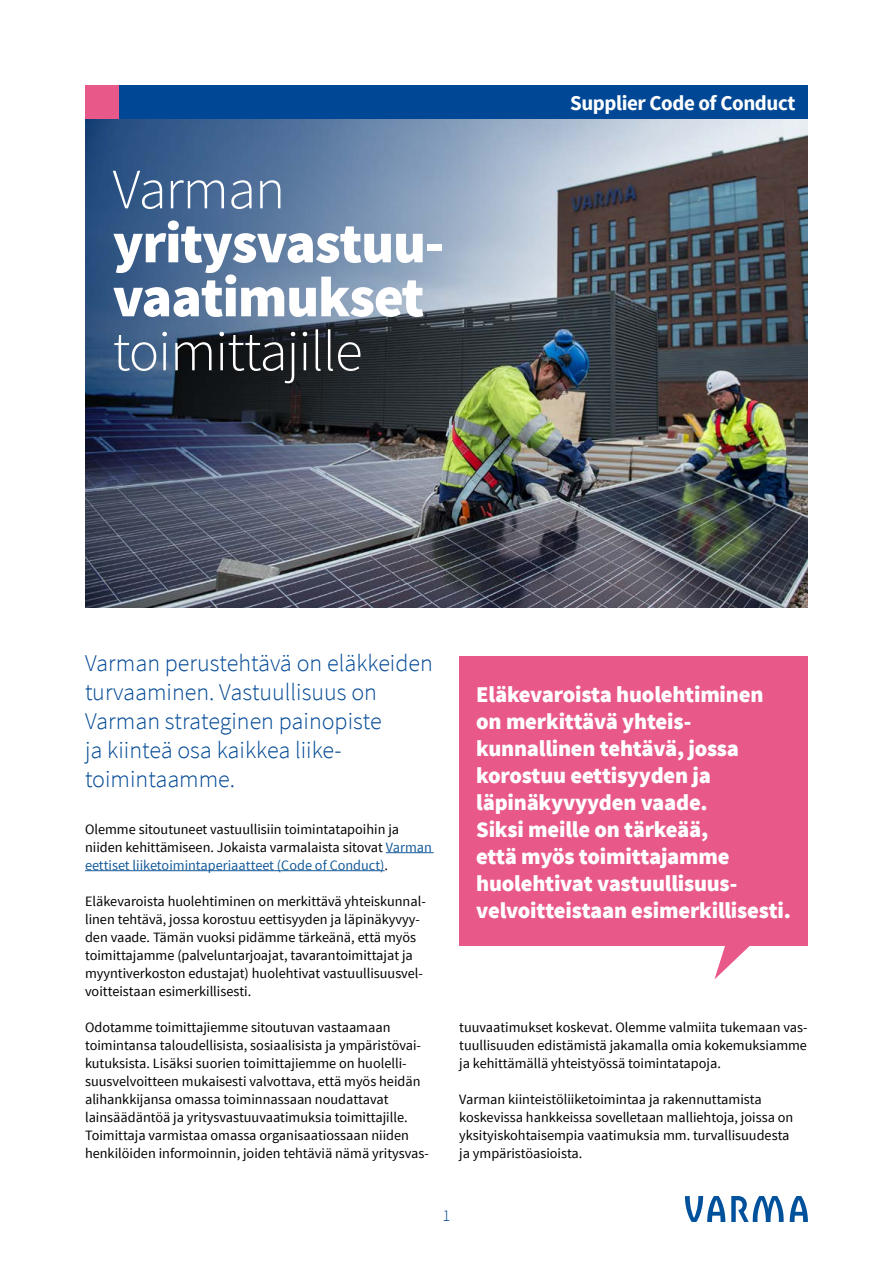
<style>
.page{position:relative;width:893px;height:1263px;background:#fff}
.page>*{position:absolute;margin:0;border:0;box-sizing:border-box;transform-origin:0 0}
.t1{font:900 57px/54px "Source Sans Pro";letter-spacing:-.02em;color:#fff}
.t2{font:300 57px "Source Sans Pro";letter-spacing:-.02em;color:#fff}
.t3{font:300 24px/28.8px "Source Sans Pro";color:#004895}
.t4{font:900 22.5px/27px "Source Sans Pro";letter-spacing:-.01em;color:#fff}
.t5{font:700 21px "Source Sans Pro";letter-spacing:-.02em;color:#fff}
.t6{font:300 16.5px "Source Sans Pro";color:#004895}
.t7{font:14.25px/18px "Source Sans Pro";color:#000}
.s1{color:#165b9a}
</style>
<div class="page">
<svg style="left:731px;top:1196px;width:53px;height:26px"></svg>
<svg style="left:685px;top:1196px;width:40px;height:26px"></svg>
<svg style="left:790px;top:1196px;width:18px;height:26px"></svg>
<div style="left:85px;top:85px;width:34px;height:34px;background:#e85889"></div>
<div style="left:119px;top:85px;width:689px;height:34px;background:#004895"></div>
<div style="left:459px;top:657px;width:349px;height:289px;background:#e85889"></div>
<svg style="left:714px;top:946px;width:36px;height:33px"></svg>
<img style="left:85px;top:119px;width:723px;height:488px">
<hr style="left:386px;top:852px;width:48px;height:1px;background:#165b9a">
<hr style="left:85px;top:870px;width:300px;height:1px;background:#165b9a">
<h1 class="t2" style="left:113px;top:155px;width:174px">Varman</h1>
<h1 class="t1" style="left:113px;top:219px;width:333px">yritysvastuu&shy;vaatimukset</h1>
<h1 class="t2" style="left:113px;top:317px;width:251px">toimittajille</h1>
<h3 class="t5" style="left:570px;top:90px;width:227px">Supplier Code of Conduct</h3>
<h2 class="t3" style="left:85px;top:649px;width:349px">Varman perustehtävä on eläkkeiden turvaaminen. Vastuullisuus on<br>Varman strateginen painopiste<br>ja kiinteä osa kaikkea liike&shy;toimintaamme.</h2>
<p class="t7" style="left:85px;top:820px;width:348px">Olemme sitoutuneet vastuullisiin toimintatapoihin ja niiden kehittämiseen. Jokaista varmalaista sitovat <span class="s1">Varman eettiset liiketoimintaperiaatteet (Code of Conduct)</span>.</p>
<p class="t7" style="left:85px;top:892px;width:342px">Eläkevaroista huolehtiminen on merkittävä yhteiskunnal&shy;linen tehtävä, jossa korostuu eettisyyden ja läpinäkyvyy&shy;den vaade. Tämän vuoksi pidämme tärkeänä, että myös toimittajamme (palveluntarjoajat, tavarantoimittajat ja myyntiverkoston edustajat) huolehtivat vastuullisuusvel&shy;voitteistaan esimerkillisesti.</p>
<p class="t7" style="left:85px;top:1018px;width:345px">Odotamme toimittajiemme sitoutuvan vastaamaan toimintansa taloudellisista, sosiaalisista ja ympäristövai&shy;kutuksista. Lisäksi suorien toimittajiemme on huolelli&shy;suusvelvoitteen mukaisesti valvottava, että myös heidän alihankkijansa omassa toiminnassaan noudattavat lainsäädäntöä ja yritysvastuuvaatimuksia toimittajille.<br>Toimittaja varmistaa omassa organisaatiossaan niiden henkilöiden informoinnin, joiden tehtäviä nämä yritysvas-</p>
<p class="t7" style="left:459px;top:1018px;width:350px;text-align:justify">tuuvaatimukset koskevat. Olemme valmiita tukemaan vas&shy;tuullisuuden edistämistä jakamalla omia kokemuksiamme ja kehittämällä yhteistyössä toimintatapoja.</p>
<p class="t4" style="left:476px;top:682px;width:316px">Eläkevaroista huolehtiminen on merkittävä yhteis&shy;kunnallinen tehtävä, jossa korostuu eettisyyden ja läpinäkyvyyden vaade.<br>Siksi meille on tärkeää,<br>että myös toimittajamme huolehtivat vastuullisuus&shy;velvoitteistaan esimerkillisesti.</p>
<p class="t7" style="left:459px;top:1090px;width:336px">Varman kiinteistöliiketoimintaa ja rakennuttamista koskevissa hankkeissa sovelletaan malliehtoja, joissa on yksityiskohtaisempia vaatimuksia mm. turvallisuudesta ja ympäristöasioista.</p>
<p class="t6" style="left:443px;top:1206px;width:9px">1</p>
</div>
